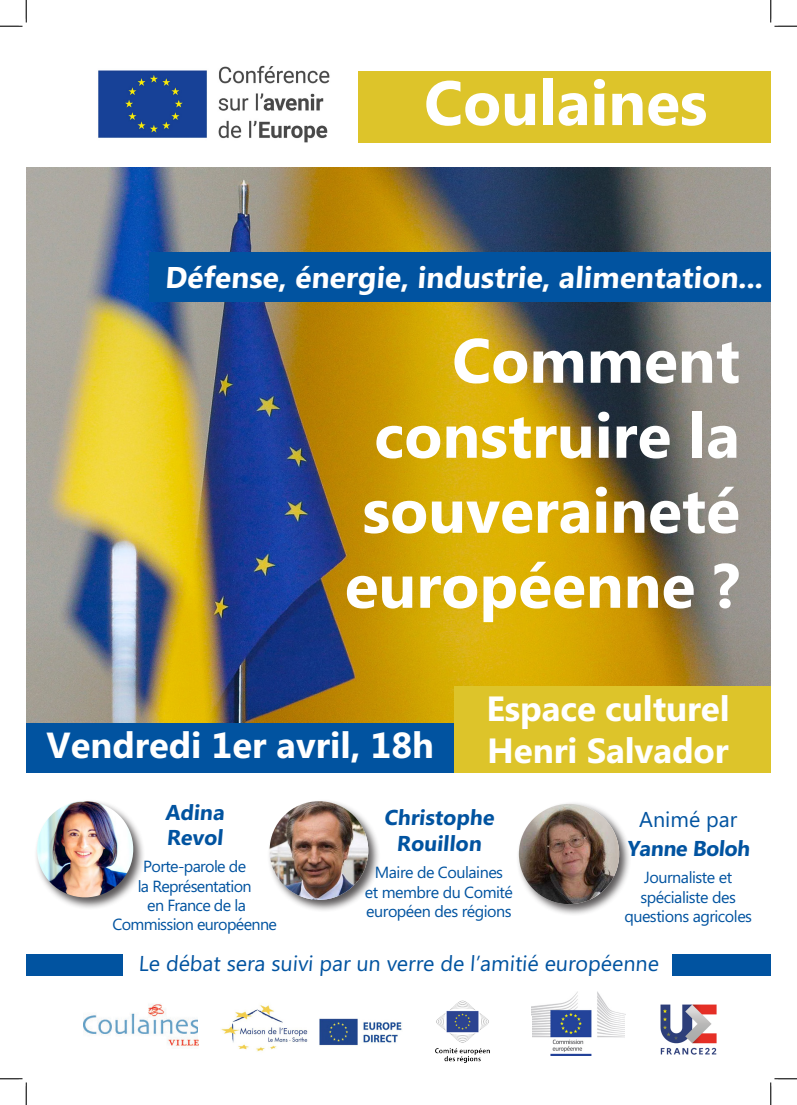
<style>
.page{position:relative;width:797px;height:1105px;background:#fff}
.page>*{position:absolute;margin:0;border:0;box-sizing:border-box;transform-origin:0 0}
.t1{font:700 62.5px/75px "Microsoft Phags Pa";color:#fff;text-align:right}
.t2{font:700 36.25px "Microsoft Phags Pa";color:#fff}
.t3{font:700 35px "Microsoft Phags Pa";letter-spacing:-.005em;color:#fff}
.t4{font:700 30px "Microsoft Phags Pa";color:#fff}
.t5{font:21.5px "Microsoft Phags Pa";color:#0153a0}
.t6{font:700 21.5px/25.8px "Microsoft Phags Pa";color:#0153a0;text-align:center}
.t7{font:16.12px/19.4px "Microsoft Phags Pa";letter-spacing:-.03em;color:#0153a0;text-align:center}
</style>
<div class="page">
<div style="left:358px;top:71px;width:412px;height:72px;background:#ddc42a"></div>
<img style="left:26px;top:167px;width:744px;height:556px">
<img style="left:531px;top:991px;width:94px;height:65px">
<div style="left:26px;top:723px;width:433px;height:49px;background:#0153a0"></div>
<div style="left:454px;top:686px;width:316px;height:86px;background:#ddc42a"></div>
<img style="left:84px;top:1004px;width:114px;height:42px">
<img style="left:435px;top:1000px;width:55px;height:62px">
<img style="left:221px;top:1005px;width:181px;height:47px">
<div style="left:267px;top:799px;width:114px;height:113px;background:#231f20;opacity:.75"></div>
<img style="left:269px;top:801px;width:99px;height:99px;border-radius:49px">
<div style="left:35px;top:799px;width:111px;height:111px;background:#231f20;opacity:.75"></div>
<img style="left:37px;top:801px;width:96px;height:96px;border-radius:48px">
<div style="left:516px;top:801px;width:115px;height:116px;background:#231f20;opacity:.75"></div>
<img style="left:519px;top:804px;width:100px;height:100px;border-radius:50px">
<div style="left:149px;top:252px;width:621px;height:50px;background:#0153a0"></div>
<img style="left:98px;top:65px;width:232px;height:78px">
<div style="left:26px;top:955px;width:96px;height:21px;background:#0153a0"></div>
<div style="left:672px;top:955px;width:98px;height:21px;background:#0153a0"></div>
<img style="left:660px;top:1004px;width:57px;height:51px">
<svg style="left:0;top:0;width:27px;height:27px"></svg>
<svg style="left:0;top:1078px;width:27px;height:27px"></svg>
<svg style="left:770px;top:0;width:27px;height:27px"></svg>
<svg style="left:770px;top:1078px;width:27px;height:27px"></svg>
<p class="t1" style="left:424px;top:62px;width:285px">Coulaines</p>
<p class="t4" style="left:165px;top:256px;width:602px">Défense, énergie, industrie, alimentation...</p>
<p class="t1" style="left:374px;top:320px;width:367px">Comment construire la</p>
<p class="t1" style="left:344px;top:470px;width:397px;text-align:left">souveraineté européenne ?</p>
<p class="t2" style="left:47px;top:720px;width:389px">Vendredi 1er avril, 18h</p>
<p class="t3" style="left:486px;top:683px;width:245px">Espace culturel</p>
<p class="t3" style="left:487px;top:725px;width:243px">Henri Salvador</p>
<p class="t6" style="left:165px;top:798px;width:63px">Adina</p>
<p class="t6" style="left:166px;top:824px;width:61px">Revol</p>
<p class="t7" style="left:112px;top:856px;width:166px">Porte-parole de<br>la Représentation<br>en France de la<br>Commission européenne</p>
<p class="t6" style="left:384px;top:804px;width:114px">Christophe<br>Rouillon</p>
<p class="t7" style="left:365px;top:862px;width:149px">Maire de Coulaines<br>et membre du Comité européen des régions</p>
<p class="t5" style="left:639px;top:804px;width:99px">Animé par</p>
<p class="t6" style="left:626px;top:835px;width:127px">Yanne Boloh</p>
<p class="t7" style="left:624px;top:867px;width:129px">Journaliste et spécialiste des questions agricoles</p>
<p class="t5" style="left:138px;top:949px;width:523px">Le débat sera suivi par un verre de l’amitié européenne</p>
</div>
